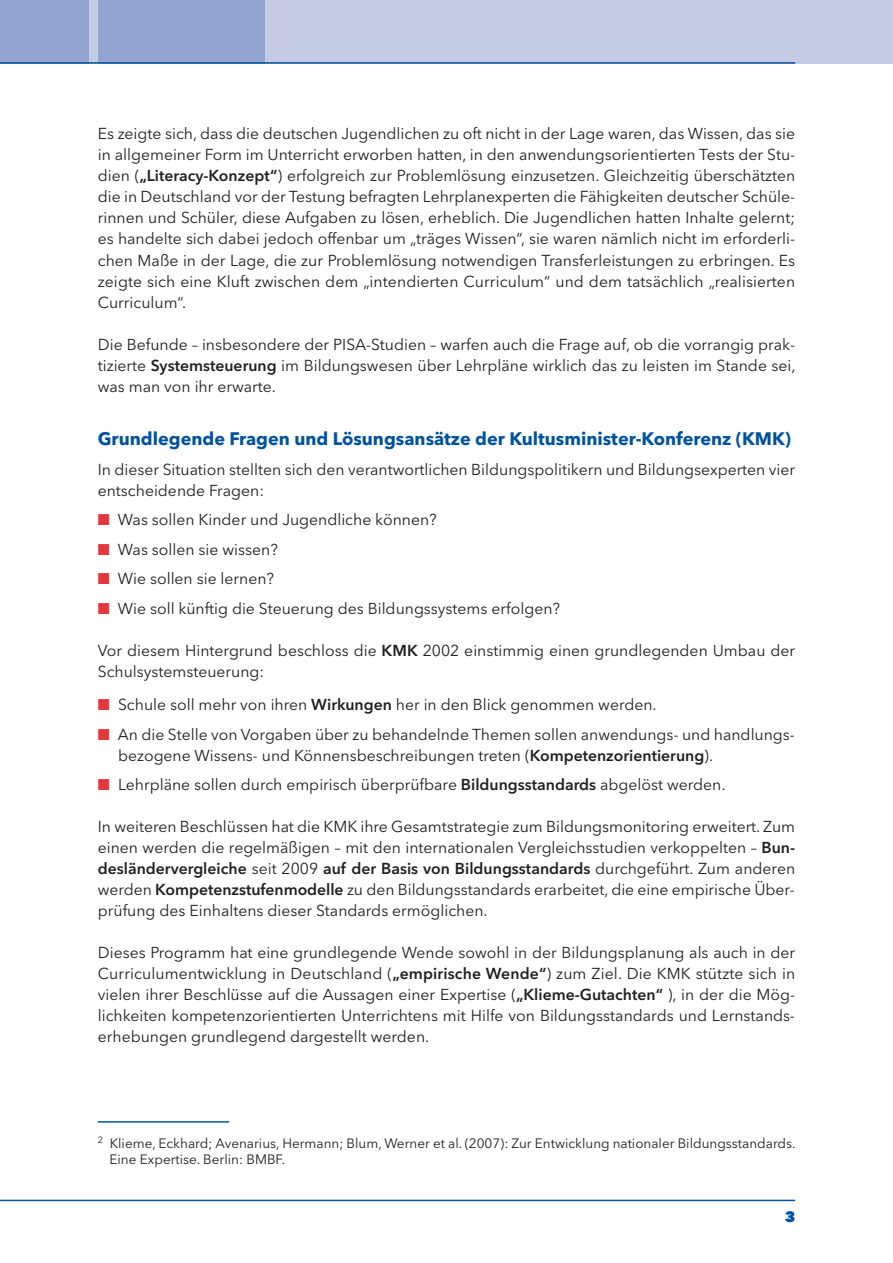
<style>
.page{position:relative;width:893px;height:1263px;background:#fff}
.page>*{position:absolute;margin:0;border:0;box-sizing:border-box;transform-origin:0 0}
.t1{font:700 18px "Avenir Next LT Pro";color:#0153a0}
.t2{font:15.75px/21px "Avenir Next LT Pro";color:#231f20;text-align:justify}
.t3{font:800 15px "Avenir Next LT Pro";color:#0153a0}
.t4{font:13.5px/16.5px "Avenir Next LT Pro";color:#231f20}
.s1{font-weight:600}
.s2{color:#e1373d}
</style>
<div class="page">
<div style="left:0;top:0;width:893px;height:64px;background:#c5cbe5"></div>
<div style="left:98px;top:0;width:166px;height:64px;background:#94a4d0"></div>
<div style="left:0;top:0;width:88px;height:64px;background:#94a4d0"></div>
<hr style="left:0;top:62px;width:795px;height:2px;background:#0153a0">
<hr style="left:0;top:1200px;width:795px;height:1px;background:#0153a0">
<hr style="left:98px;top:1121px;width:131px;height:2px;background:#0153a0">
<p class="t2" style="left:98px;top:125px;width:699px">Es zeigte sich, dass die deutschen Jugendlichen zu oft nicht in der Lage waren, das Wissen, das sie in allgemeiner Form im Unterricht erworben hatten, in den anwendungsorientierten Tests der Stu&shy;dien (<span class="s1">„Literacy-Konzept“</span>) erfolgreich zur Problemlösung einzusetzen. Gleichzeitig überschätzten die in Deutschland vor der Testung befragten Lehrplanexperten die Fähigkeiten deutscher Schüle&shy;rinnen und Schüler, diese Aufgaben zu lösen, erheblich. Die Jugendlichen hatten Inhalte gelernt; es handelte sich dabei jedoch offenbar um „träges Wissen“, sie waren nämlich nicht im erforderli&shy;chen Maße in der Lage, die zur Problemlösung notwendigen Transferleistungen zu erbringen. Es zeigte sich eine Kluft zwischen dem „intendierten Curriculum“ und dem tatsächlich „realisierten Curriculum“.</p>
<p class="t2" style="left:98px;top:335px;width:699px">Die Befunde – insbesondere der PISA-Studien – warfen auch die Frage auf, ob die vorrangig prak&shy;tizierte <span class="s1">Systemsteuerung</span> im Bildungswesen über Lehrpläne wirklich das zu leisten im Stande sei, was man von ihr erwarte.</p>
<p class="t1" style="left:98px;top:432px;width:695px">Grundlegende Fragen und Lösungsansätze der Kultusminister-Konferenz (KMK)</p>
<p class="t2" style="left:98px;top:460px;width:699px">In dieser Situation stellten sich den verantwortlichen Bildungspolitikern und Bildungsexperten vier entscheidende Fragen:</p>
<p class="t2" style="left:98px;top:511px;width:340px"><span class="s2">■</span> Was sollen Kinder und Jugendliche können?</p>
<p class="t2" style="left:98px;top:540px;width:182px"><span class="s2">■</span> Was sollen sie wissen?</p>
<p class="t2" style="left:98px;top:570px;width:178px"><span class="s2">■</span> Wie sollen sie lernen?</p>
<p class="t2" style="left:98px;top:599px;width:464px"><span class="s2">■</span> Wie soll künftig die Steuerung des Bildungssystems erfolgen?</p>
<p class="t2" style="left:98px;top:641px;width:699px">Vor diesem Hintergrund beschloss die <span class="s1">KMK</span> 2002 einstimmig einen grundlegenden Umbau der<br>Schulsystemsteuerung:</p>
<p class="t2" style="left:98px;top:696px;width:560px"><span class="s2">■</span> Schule soll mehr von ihren <span class="s1">Wirkungen</span> her in den Blick genommen werden.</p>
<p class="t2" style="left:118px;top:726px;width:678px;text-indent:-20px"><span class="s2">■</span> An die Stelle von Vorgaben über zu behandelnde Themen sollen anwendungs- und handlungs&shy;bezogene Wissens- und Könnensbeschreibungen treten (<span class="s1">Kompetenzorientierung</span>).</p>
<p class="t2" style="left:98px;top:776px;width:629px"><span class="s2">■</span> Lehrpläne sollen durch empirisch überprüfbare <span class="s1">Bildungsstandards</span> abgelöst werden.</p>
<p class="t2" style="left:98px;top:818px;width:699px">In weiteren Beschlüssen hat die KMK ihre Gesamtstrategie zum Bildungsmonitoring erweitert. Zum einen werden die regelmäßigen – mit den internationalen Vergleichsstudien verkoppelten – <span class="s1">Bun&shy;desländervergleiche</span> seit 2009 <span class="s1">auf der Basis von Bildungsstandards</span> durchgeführt. Zum anderen werden <span class="s1">Kompetenzstufenmodelle</span> zu den Bildungsstandards erarbeitet, die eine empirische Über&shy;prüfung des Einhaltens dieser Standards ermöglichen.</p>
<p class="t2" style="left:98px;top:944px;width:699px">Dieses Programm hat eine grundlegende Wende sowohl in der Bildungsplanung als auch in der Curriculumentwicklung in Deutschland (<span class="s1">„empirische Wende“</span>) zum Ziel. Die KMK stützte sich in vielen ihrer Beschlüsse auf die Aussagen einer Expertise (<span class="s1">„Klieme-Gutachten“</span> ), in der die Mög&shy;lichkeiten kompetenzorientierten Unterrichtens mit Hilfe von Bildungsstandards und Lernstands&shy;erhebungen grundlegend dargestellt werden.</p>
<p class="t4" style="left:110px;top:1136px;width:688px;text-indent:-12px"><sup>2</sup> Klieme, Eckhard; Avenarius, Hermann; Blum, Werner et al. (2007): Zur Entwicklung nationaler Bildungsstandards.<br>Eine Expertise. Berlin: BMBF.</p>
<p class="t3" style="left:785px;top:1211px;width:12px">3</p>
</div>
